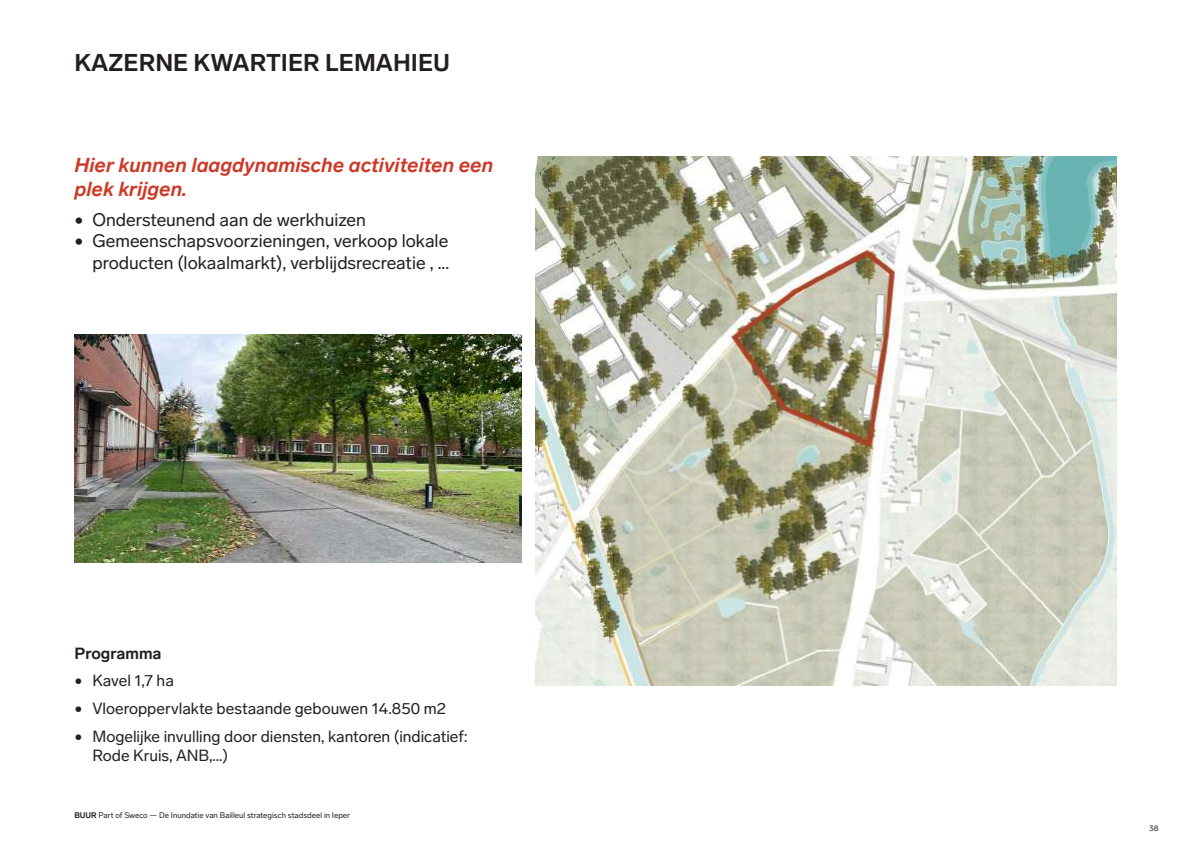
<style>
.page{position:relative;width:1191px;height:842px;background:#fff}
.page>*{position:absolute;margin:0;border:0;box-sizing:border-box;transform-origin:0 0}
.t1{font:700 24px "Lab Grotesque";color:#241f1f}
.t2{font:italic 700 20px/24px "Lab Grotesque";color:#cd3926}
.t3{font:18px/21.6px "Lab Grotesque";color:#241f1f;text-align:right}
.t4{font:16px/19.2px "Lab Grotesque";color:#241f1f}
.t5{font:700 16px "Lab Grotesque";color:#241f1f}
.t6{font:8px "Lab Grotesque";color:#241f1f}
.s1{font-weight:700}
</style>
<div class="page">
<img style="left:536px;top:157px;width:580px;height:528px">
<img style="left:74px;top:334px;width:447px;height:229px">
<h1 class="t1" style="left:74px;top:46px;width:377px">KAZERNE KWARTIER LEMAHIEU</h1>
<p class="t2" style="left:74px;top:152px;width:420px">Hier kunnen laagdynamische activiteiten een plek krijgen.</p>
<p class="t3" style="left:74px;top:208px;width:293px">• Ondersteunend aan de werkhuizen</p>
<p class="t3" style="left:74px;top:230px;width:376px">• Gemeenschapsvoorzieningen, verkoop lokale producten (lokaalmarkt), verblijdsrecreatie , ...</p>
<p class="t5" style="left:74px;top:642px;width:89px">Programma</p>
<p class="t4" style="left:74px;top:671px;width:101px">• Kavel 1,7 ha</p>
<p class="t4" style="left:74px;top:698px;width:373px">• Vloeroppervlakte bestaande gebouwen 14.850 m2</p>
<p class="t4" style="left:92px;top:726px;width:377px;text-indent:-18px">• Mogelijke invulling door diensten, kantoren (indicatief:<br>Rode Kruis, ANB,…)</p>
<p class="t6" style="left:74px;top:810px;width:277px"><span class="s1">BUUR</span> Part of Sweco — De Inundatie van Bailleul strategisch stadsdeel in Ieper</p>
<p class="t6" style="left:1149px;top:823px;width:11px">38</p>
</div>
